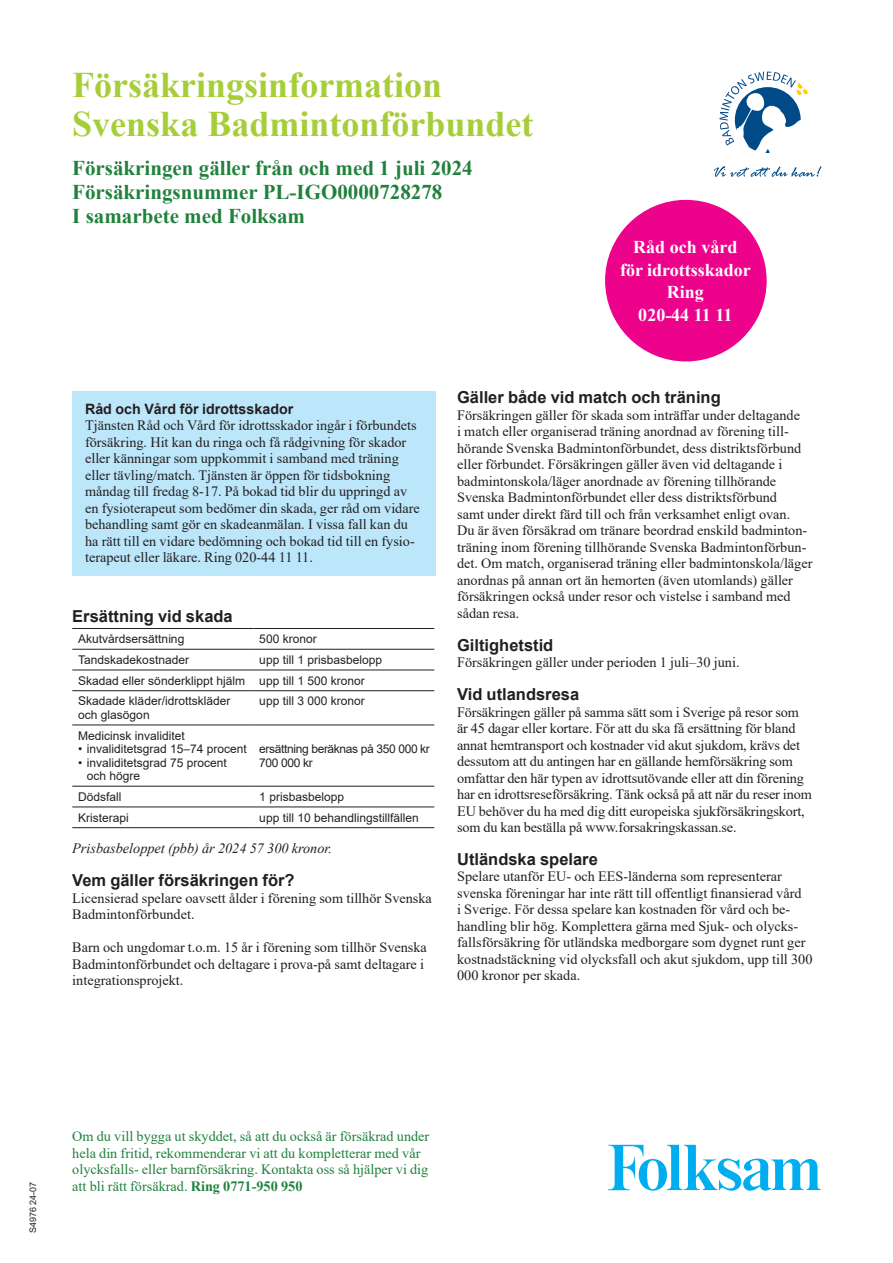
<style>
.page{position:relative;width:893px;height:1263px;background:#fff}
.page>*{position:absolute;margin:0;border:0;box-sizing:border-box;transform-origin:0 0}
.Rubrik_2_Framsida_24pt_Times{font:700 36px "Times New Roman";color:#a6ce39}
.Rubrik_4_Framsida_14pt_Times{font:700 21px/24px "Times New Roman";color:#20813c}
.t1{font:700 18px/22.5px "Times New Roman";color:#fff;text-align:center}
._0_Rubrik_5_11pt__Arial_R2{font:700 16.5px "Arial";color:#231f20}
._0_Brödtext{font:14.25px/16.5px "Times New Roman";color:#231f20}
._0_Brödtext-2{font:14.25px/16.5px "Times New Roman";color:#20813c}
._0_Rubrik_5_11pt__Arial_R2-2{font:14.25px/16.5px "Times New Roman";color:#231f20}
._0_Rubrik_7_9_5pt__Italic_Times_R4{font:italic 14.25px "Times New Roman";color:#231f20}
._0_Rubrik_6_9_5pt_Arial_R3{font:700 14.25px "Arial";color:#231f20}
._0_Tabell_Text{font:12px/13.5px "Arial";color:#231f20}
._0_Tabell_Text-2{font:12px/13.5px "Arial";letter-spacing:-.03em;color:#231f20}
.Trycksaksnummer{font:9px "Arial";color:#231f20}
.s1{font-weight:700}
</style>
<div class="page">
<div style="left:605px;top:200px;width:162px;height:161px;background:#ed028c;border-radius:50%"></div>
<svg style="left:608px;top:1145px;width:213px;height:46px"></svg>
<div style="left:72px;top:391px;width:364px;height:184px;background:#bce6fa"></div>
<hr style="left:72px;top:628px;width:181px;height:1px;background:#231f20">
<hr style="left:253px;top:628px;width:181px;height:1px;background:#231f20">
<hr style="left:72px;top:649px;width:181px;height:1px;background:#231f20">
<hr style="left:253px;top:649px;width:181px;height:1px;background:#231f20">
<hr style="left:72px;top:670px;width:181px;height:1px;background:#231f20">
<hr style="left:253px;top:670px;width:181px;height:1px;background:#231f20">
<hr style="left:72px;top:690px;width:181px;height:1px;background:#231f20">
<hr style="left:253px;top:690px;width:181px;height:1px;background:#231f20">
<hr style="left:72px;top:725px;width:181px;height:1px;background:#231f20">
<hr style="left:253px;top:725px;width:181px;height:1px;background:#231f20">
<hr style="left:72px;top:786px;width:181px;height:1px;background:#231f20">
<hr style="left:253px;top:786px;width:181px;height:1px;background:#231f20">
<hr style="left:72px;top:807px;width:181px;height:1px;background:#231f20">
<hr style="left:253px;top:807px;width:181px;height:1px;background:#231f20">
<hr style="left:72px;top:827px;width:181px;height:1px;background:#231f20">
<hr style="left:253px;top:827px;width:181px;height:1px;background:#231f20">
<svg style="left:719px;top:72px;width:90px;height:81px"></svg>
<svg style="left:714px;top:166px;width:107px;height:11px"></svg>
<p class="Rubrik_2_Framsida_24pt_Times" style="left:72px;top:59px;width:372px">Försäkringsinformation</p>
<p class="Rubrik_2_Framsida_24pt_Times" style="left:72px;top:98px;width:463px">Svenska Badmintonförbundet</p>
<p class="Rubrik_4_Framsida_14pt_Times" style="left:72px;top:155px;width:402px">Försäkringen gäller från och med 1 juli 2024<br>Försäkringsnummer PL-IGO0000728278<br>I samarbete med Folksam</p>
<p class="t1" style="left:620px;top:235px;width:132px">Råd och vård för idrottsskador<br>Ring<br>020-44 11 11</p>
<p class="_0_Rubrik_6_9_5pt_Arial_R3" style="left:85px;top:399px;width:210px">Råd och Vård för idrottsskador</p>
<p class="_0_Brödtext" style="left:85px;top:417px;width:336px">Tjänsten Råd och Vård för idrottsskador ingår i förbundets försäkring. Hit kan du ringa och få rådgivning för skador eller känningar som uppkommit i samband med träning eller tävling/match. Tjänsten är öppen för tidsbokning måndag till fredag 8-17. På bokad tid blir du uppringd av en fysioterapeut som bedömer din skada, ger råd om vidare behandling samt gör en skadeanmälan. I vissa fall kan du ha rätt till en vidare bedömning och bokad tid till en fysio&shy;terapeut eller läkare. Ring 020-44 11 11.</p>
<p class="_0_Rubrik_5_11pt__Arial_R2" style="left:72px;top:605px;width:162px">Ersättning vid skada</p>
<p class="_0_Tabell_Text" style="left:78px;top:632px;width:108px">Akutvårdsersättning</p>
<p class="_0_Tabell_Text" style="left:259px;top:632px;width:59px">500 kronor</p>
<p class="_0_Tabell_Text" style="left:78px;top:653px;width:112px">Tandskadekostnader</p>
<p class="_0_Tabell_Text" style="left:259px;top:653px;width:124px">upp till 1 prisbasbelopp</p>
<p class="_0_Tabell_Text" style="left:78px;top:674px;width:168px">Skadad eller sönderklippt hjälm</p>
<p class="_0_Tabell_Text" style="left:259px;top:674px;width:107px">upp till 1 500 kronor</p>
<p class="_0_Tabell_Text" style="left:78px;top:694px;width:154px">Skadade kläder/idrottskläder och glasögon</p>
<p class="_0_Tabell_Text" style="left:259px;top:694px;width:107px">upp till 3 000 kronor</p>
<p class="_0_Tabell_Text" style="left:78px;top:729px;width:108px">Medicinsk invaliditet</p>
<p class="_0_Tabell_Text" style="left:78px;top:742px;width:170px">• invaliditetsgrad 15–74 procent</p>
<p class="_0_Tabell_Text" style="left:87px;top:756px;width:142px;text-indent:-9px">• invaliditetsgrad 75 procent och högre</p>
<p class="_0_Tabell_Text-2" style="left:259px;top:742px;width:172px">ersättning beräknas på 350 000 kr<br>700 000 kr</p>
<p class="_0_Tabell_Text" style="left:78px;top:790px;width:45px">Dödsfall</p>
<p class="_0_Tabell_Text" style="left:259px;top:790px;width:86px">1 prisbasbelopp</p>
<p class="_0_Tabell_Text" style="left:78px;top:811px;width:52px">Kristerapi</p>
<p class="_0_Tabell_Text" style="left:259px;top:811px;width:161px">upp till 10 behandlingstillfällen</p>
<p class="_0_Rubrik_7_9_5pt__Italic_Times_R4" style="left:72px;top:839px;width:261px">Prisbasbeloppet (pbb) år 2024 57 300 kronor.</p>
<p class="_0_Rubrik_5_11pt__Arial_R2" style="left:72px;top:869px;width:224px">Vem gäller försäkringen för?</p>
<p class="_0_Rubrik_5_11pt__Arial_R2-2" style="left:72px;top:889px;width:361px">Licensierad spelare oavsett ålder i förening som tillhör Svenska<br>Badmintonförbundet.</p>
<p class="_0_Brödtext" style="left:72px;top:939px;width:356px">Barn och ungdomar t.o.m. 15 år i förening som tillhör Svenska<br>Badmintonförbundet och deltagare i prova-på samt deltagare i integrationsprojekt.</p>
<p class="_0_Rubrik_5_11pt__Arial_R2" style="left:457px;top:386px;width:265px">Gäller både vid match och träning</p>
<p class="_0_Brödtext" style="left:457px;top:406px;width:357px">Försäkringen gäller för skada som inträffar under deltagande<br>i match eller organiserad träning anordnad av förening till&shy;hörande Svenska Badmintonförbundet, dess distriktsförbund eller förbundet. Försäkringen gäller även vid deltagande i badmintonskola/läger anordnade av förening tillhörande Svenska Badmintonförbundet eller dess distriktsförbund<br>samt under direkt färd till och från verksamhet enligt ovan.<br>Du är även försäkrad om tränare beordrad enskild badminton&shy;träning inom förening tillhörande Svenska Badmintonförbun&shy;det. Om match, organiserad träning eller badmintonskola/läger anordnas på annan ort än hemorten (även utomlands) gäller försäkringen också under resor och vistelse i samband med sådan resa.</p>
<p class="_0_Rubrik_5_11pt__Arial_R2" style="left:457px;top:633px;width:98px">Giltighetstid</p>
<p class="_0_Brödtext" style="left:457px;top:654px;width:284px">Försäkringen gäller under perioden 1 juli–30 juni.</p>
<p class="_0_Rubrik_5_11pt__Arial_R2" style="left:457px;top:683px;width:124px">Vid utlandsresa</p>
<p class="_0_Brödtext" style="left:457px;top:703px;width:356px">Försäkringen gäller på samma sätt som i Sverige på resor som är 45 dagar eller kortare. För att du ska få ersättning för bland annat hemtransport och kostnader vid akut sjukdom, krävs det dessutom att du antingen har en gällande hemförsäkring som omfattar den här typen av idrottsutövande eller att din förening har en idrottsreseförsäkring. Tänk också på att när du reser inom EU behöver du ha med dig ditt europeiska sjukförsäkringskort, som du kan beställa på www.forsakringskassan.se.</p>
<p class="_0_Rubrik_5_11pt__Arial_R2" style="left:457px;top:847px;width:142px">Utländska spelare</p>
<p class="_0_Brödtext" style="left:457px;top:868px;width:357px">Spelare utanför EU- och EES-länderna som representerar svenska föreningar har inte rätt till offentligt finansierad vård<br>i Sverige. För dessa spelare kan kostnaden för vård och be&shy;handling blir hög. Komplettera gärna med Sjuk- och olycks&shy;fallsförsäkring för utländska medborgare som dygnet runt ger kostnadstäckning vid olycksfall och akut sjukdom, upp till 300<br>000 kronor per skada.</p>
<p class="Trycksaksnummer" style="left:27px;top:1233px;width:53px;rotate:-90deg">S4976 24-07</p>
<p class="_0_Brödtext-2" style="left:72px;top:1128px;width:359px">Om du vill bygga ut skyddet, så att du också är försäkrad under hela din fritid, rekommenderar vi att du kompletterar med vår olycksfalls- eller barnförsäkring. Kontakta oss så hjälper vi dig att bli rätt försäkrad. <span class="s1">Ring 0771-950 950</span></p>
</div>
